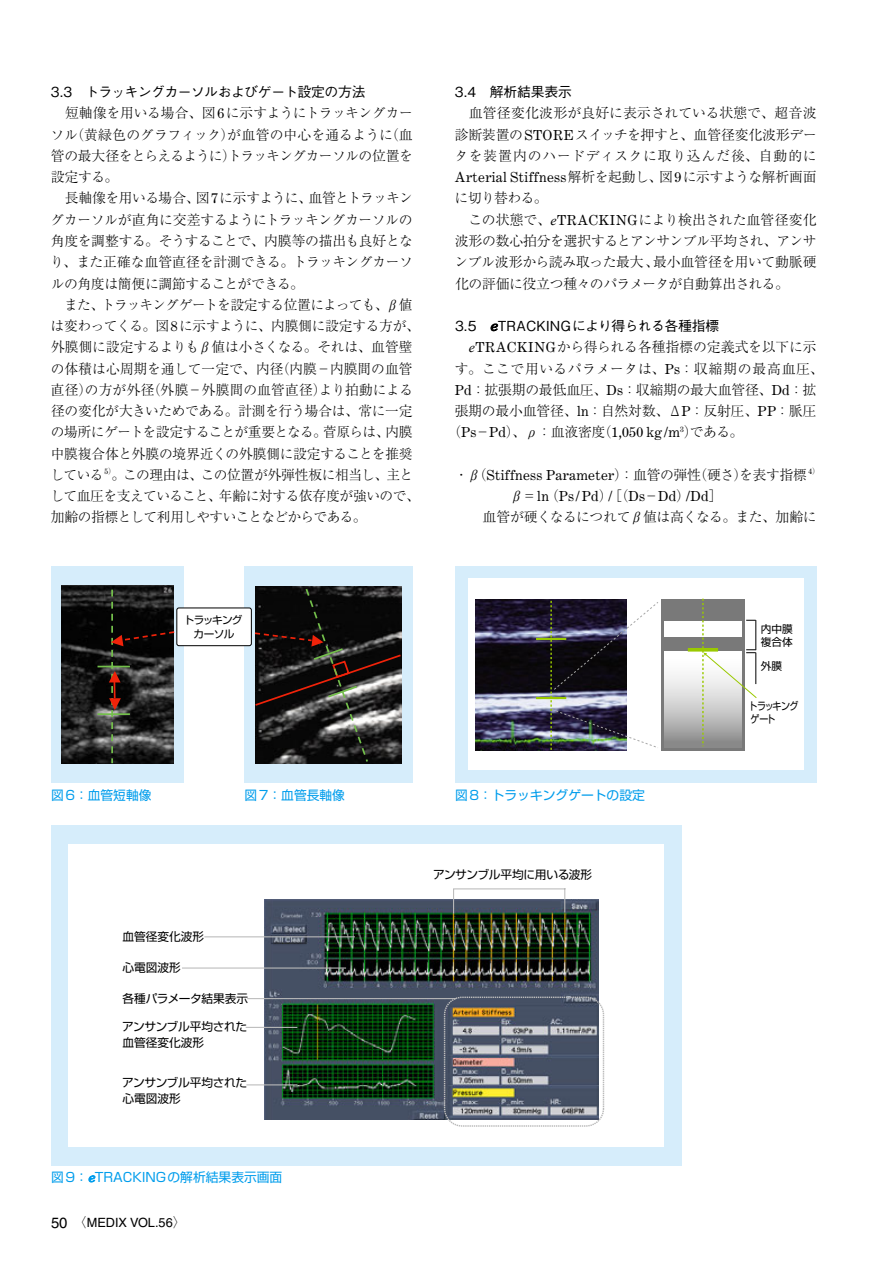
<style>
.page{position:relative;width:893px;height:1263px;background:#fff}
.page>*{position:absolute;margin:0;border:0;box-sizing:border-box;transform-origin:0 0}
.t1{font:300 13.8px/21.3px "Ryumin Pro";letter-spacing:-.02em;color:#000;text-align:justify}
.t2{font:13.8px "Century Expanded";letter-spacing:.02em;color:#000}
.t3{font:500 13.8px "Gothic BBB Pro";letter-spacing:-.025em;color:#000}
.t4{font:300 13.8px "Ryumin Pro";color:#000}
.t5{font:300 13.8px "Ryumin Pro";letter-spacing:.035em;color:#000}
.t6{font:12.75px "Shin Go Pro";color:#009dec}
.t7{font:12.75px "Helvetica";color:#000}
.t8{font:11.7px/15.9px "Shin Go Pro";color:#000}
.t9{font:11.7px/15.9px "Shin Go Pro";letter-spacing:-.025em;color:#000}
.t10{font:11.7px "Shin Go Pro";letter-spacing:-.035em;color:#000}
.t11{font:11.7px "Shin Go Pro";letter-spacing:-.02em;color:#000}
.t12{font:10.65px/13.8px "Shin Go Pro";letter-spacing:-.055em;color:#000;text-align:center}
.t13{font:10.65px/12.8px "Shin Go Pro";letter-spacing:-.075em;color:#000;scale:.85 1}
.s1{font-family:"Century Expanded";font-weight:400}
.s2{font-family:"Ryumin Pro";font-weight:300}
.s3{font-family:"Times New Roman";font-weight:400;font-style:italic}
.s4{font-family:"Bookman Old Style";font-weight:400;font-style:italic}
.s5{font-family:"Bookman Old Style";font-style:italic}
.s6{font-size:14.85px}
</style>
<div class="page">
<svg style="left:491px;top:324px;width:7px;height:7px"></svg>
<div style="left:51px;top:566px;width:133px;height:216px;background:#d6edfb"></div>
<div style="left:244px;top:566px;width:168px;height:216px;background:#d6edfb"></div>
<img style="left:62px;top:586px;width:111px;height:177px">
<hr style="left:98px;top:666px;width:32px;height:1px;background:#73be4b">
<hr style="left:98px;top:713px;width:32px;height:2px;background:#73be4b">
<svg style="left:109px;top:590px;width:76px;height:173px;background:#403f3e"></svg>
<svg style="left:235px;top:587px;width:167px;height:177px;background:#3a3938"></svg>
<div style="left:177px;top:608px;width:74px;height:38px;background:#fff;border-radius:2px"></div>
<div style="left:176px;top:608px;width:76px;height:38px;border:1px solid #000;border-radius:2px"></div>
<div style="left:455px;top:566px;width:361px;height:216px;background:#d6edfb"></div>
<div style="left:468px;top:578px;width:336px;height:192px;background:#fff"></div>
<img style="left:476px;top:599px;width:151px;height:151px">
<div style="left:661px;top:599px;width:84px;height:152px;background:#797979"></div>
<div style="left:664px;top:622px;width:78px;height:15px;background:#fff"></div>
<div style="left:664px;top:652px;width:78px;height:96px;background:linear-gradient(to bottom,#fff,#919191)"></div>
<hr style="left:536px;top:638px;width:30px;height:2px;background:#9ac900">
<hr style="left:536px;top:697px;width:30px;height:2px;background:#9ac900">
<svg style="left:688px;top:648px;width:14px;height:4px"></svg>
<svg style="left:550px;top:601px;width:108px;height:150px"></svg>
<svg style="left:702px;top:599px;width:55px;height:147px"></svg>
<hr style="left:755px;top:652px;width:1px;height:32px;background:#000">
<div style="left:51px;top:825px;width:631px;height:340px;background:#d6edfb"></div>
<svg style="left:89px;top:1175px;width:6px;height:7px"></svg>
<div style="left:68px;top:844px;width:595px;height:303px;background:#fff"></div>
<img style="left:264px;top:900px;width:334px;height:220px">
<div style="left:444px;top:996px;width:160px;height:131px;border:1px dashed #bbb;border-radius:18px"></div>
<hr style="left:204px;top:936px;width:151px;height:1px;background:#bbb">
<hr style="left:182px;top:967px;width:164px;height:1px;background:#bbb">
<hr style="left:246px;top:1027px;width:51px;height:1px;background:#bbb">
<hr style="left:246px;top:1084px;width:51px;height:1px;background:#bbb">
<hr style="left:247px;top:998px;width:209px;height:1px;background:#bbb">
<svg style="left:452px;top:888px;width:114px;height:26px"></svg>
<p class="t3" style="left:51px;top:81px;width:316px">3.3　トラッキングカーソルおよびゲート設定の方法</p>
<p class="t1" style="left:51px;top:102px;width:364px;text-indent:14px">短軸像を用いる場合、図<span class="s1">6</span>に示すようにトラッキングカーソル（黄緑色のグラフィック）が血管の中心を通るように（血管の最大径をとらえるように）トラッキングカーソルの位置を設定する。</p>
<p class="t1" style="left:50px;top:187px;width:364px;text-indent:14px">長軸像を用いる場合、図<span class="s1">7</span>に示すように、血管とトラッキングカーソルが直角に交差するようにトラッキングカーソルの角度を調整する。そうすることで、内膜等の描出も良好となり、また正確な血管直径を計測できる。トラッキングカーソルの角度は簡便に調節することができる。</p>
<p class="t1" style="left:50px;top:293px;width:371px;text-align:left;text-indent:14px">また、トラッキングゲートを設定する位置によっても、β値は変わってくる。図<span class="s1">8</span>に示すように、内膜側に設定する方が、外膜側に設定するよりもβ値は小さくなる。それは、血管壁の体積は心周期を通して一定で、内径（内膜－内膜間の血管直径）の方が外径（外膜－外膜間の血管直径）より拍動による径の変化が大きいためである。計測を行う場合は、常に一定の場所にゲートを設定することが重要となる。菅原らは、内膜中膜複合体と外膜の境界近くの外膜側に設定することを推奨している <sup>5</sup><sup>）</sup>。この理由は、この位置が外弾性板に相当し、主として血圧を支えていること、年齢に対する依存度が強いので、加齢の指標として利用しやすいことなどからである。</p>
<p class="t3" style="left:455px;top:81px;width:119px">3.4　解析結果表示</p>
<p class="t1" style="left:454px;top:102px;width:364px;text-indent:14px">血管径変化波形が良好に表示されている状態で、超音波診断装置の<span class="s1">STORE</span>スイッチを押すと、血管径変化波形データを装置内のハードディスクに取り込んだ後、自動的に</p>
<p class="t2" style="left:455px;top:169px;width:363px">Arterial Stiffness<span class="s2">解析を起動し、図</span>9<span class="s2">に示すような解析画面</span></p>
<p class="t1" style="left:455px;top:187px;width:95px">に切り替わる。</p>
<p class="t4" style="left:468px;top:209px;width:350px">この状態で、<span class="s3">e</span><span class="s1">TRACKING</span>により検出された血管径変化</p>
<p class="t1" style="left:455px;top:229px;width:363px">波形の数心拍分を選択するとアンサンブル平均され、アンサ</p>
<p class="t1" style="left:454px;top:250px;width:364px">ンブル波形から読み取った最大､最小血管径を用いて動脈硬</p>
<p class="t1" style="left:455px;top:272px;width:335px">化の評価に役立つ種々のパラメータが自動算出される。</p>
<p class="t3" style="left:455px;top:315px;width:266px">3.5　<span class="s4">e</span>TRACKINGにより得られる各種指標</p>
<p class="t1" style="left:469px;top:335px;width:349px"><span class="s3">e</span><span class="s1">TRACKING</span>から得られる各種指標の定義式を以下に示</p>
<p class="t5" style="left:455px;top:358px;width:370px">す。ここで用いるパラメータは、<span class="s1">Ps</span>：収縮期の最高血圧、</p>
<p class="t1" style="left:455px;top:378px;width:363px"><span class="s1">Pd</span>：拡張期の最低血圧、<span class="s1">Ds</span>：収縮期の最大血管径、<span class="s1">Dd</span>：拡</p>
<p class="t1" style="left:455px;top:399px;width:363px">張期の最小血管径、<span class="s1">ln</span>：自然対数、Δ<span class="s1">P</span>：反射圧、<span class="s1">PP</span>：脈圧</p>
<p class="t1" style="left:447px;top:420px;width:297px">（<span class="s1">Ps</span>－<span class="s1">Pd</span>）、ρ：血液密度（<span class="s1">1,050 kg /m</span><sup>3</sup>）である。</p>
<p class="t1" style="left:454px;top:463px;width:367px">・β（<span class="s1">Stiffness Parameter</span>）：血管の弾性（硬さ）を表す指標 <sup>4</sup><sup>）</sup></p>
<p class="t2" style="left:510px;top:488px;width:214px"><span class="s2">β＝</span>ln <span class="s2">（</span>Ps/ Pd<span class="s2">）</span>/ <span class="s2">［（</span>Ds<span class="s2">－</span>Dd<span class="s2">）</span>/Dd<span class="s2">］</span></p>
<p class="t1" style="left:482px;top:505px;width:336px">血管が硬くなるにつれてβ値は高くなる。また、加齢に</p>
<p class="t12" style="left:184px;top:612px;width:60px">トラッキングカーソル</p>
<p class="t6" style="left:51px;top:785px;width:102px">図6：血管短軸像</p>
<p class="t6" style="left:244px;top:785px;width:102px">図7：血管長軸像</p>
<p class="t8" style="left:122px;top:927px;width:83px">血管径変化波形</p>
<p class="t8" style="left:122px;top:958px;width:60px">心電図波形</p>
<p class="t11" style="left:122px;top:989px;width:127px">各種パラメータ結果表示</p>
<p class="t8" style="left:122px;top:1017px;width:126px">アンサンブル平均された血管径変化波形</p>
<p class="t9" style="left:122px;top:1073px;width:126px">アンサンブル平均された心電図波形</p>
<p class="t6" style="left:51px;top:1167px;width:233px">図9：<span class="s5">e</span>TRACKINGの解析結果表示画面</p>
<p class="t7" style="left:51px;top:1215px;width:136px"><span class="s6">50</span><span class="s2">　〈</span>MEDIX VOL.56<span class="s2">〉</span></p>
<p class="t6" style="left:455px;top:785px;width:191px">図8：トラッキングゲートの設定</p>
<p class="t10" style="left:433px;top:865px;width:161px">アンサンブル平均に用いる波形</p>
<p class="t12" style="left:761px;top:622px;width:33px;line-height:12.8px;text-align:left">内中膜複合体</p>
<p class="t12" style="left:761px;top:658px;width:23px">外膜</p>
<p class="t13" style="left:749px;top:699px;width:60px">トラッキングゲート</p>
</div>
